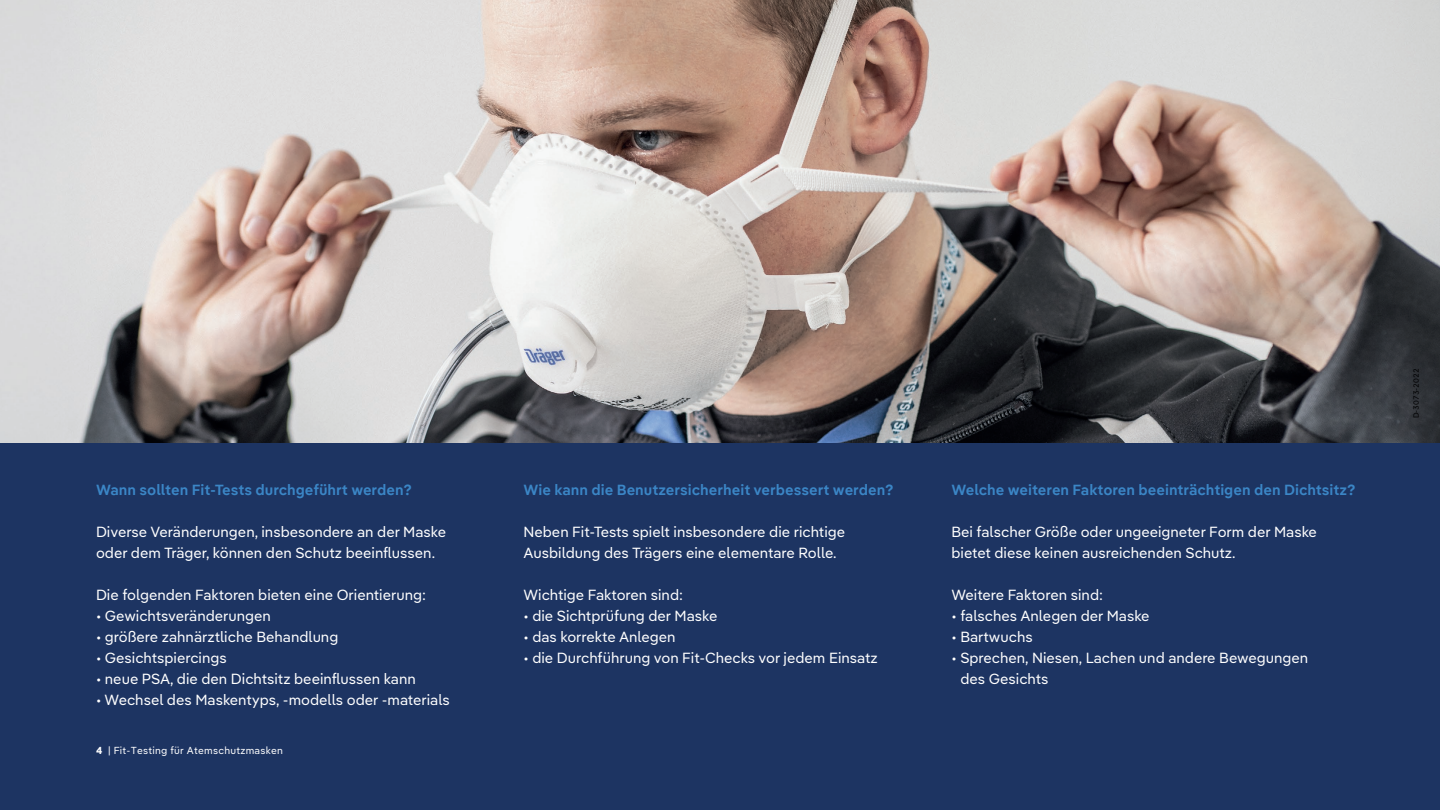
<style>
.page{position:relative;width:1440px;height:810px;background:#fff}
.page>*{position:absolute;margin:0;border:0;box-sizing:border-box;transform-origin:0 0}
.t1{font:14.62px/21px "Draeger Pangea Text";color:#fff}
.t2{font:600 14.62px "Draeger Pangea Text";color:#3b86c6}
.t3{font:10.12px "Draeger Pangea Text";letter-spacing:.025em;color:#fff}
.t4{font:7.5px "Draeger Pangea Text";color:#000001}
.s1{font-weight:700}
</style>
<div class="page">
<div style="left:0;top:400px;width:1440px;height:410px;background:#1d3462"></div>
<img style="left:0;top:0;width:1440px;height:442px">
<p class="t2" style="left:96px;top:479px;width:317px">Wann sollten Fit-Tests durchgeführt werden?</p>
<p class="t1" style="left:96px;top:521px;width:352px">Diverse Veränderungen, insbesondere an der Maske oder dem Träger, können den Schutz beeinflussen.</p>
<p class="t1" style="left:96px;top:584px;width:332px">Die folgenden Faktoren bieten eine Orientierung:</p>
<p class="t1" style="left:96px;top:605px;width:177px">• Gewichtsveränderungen</p>
<p class="t1" style="left:96px;top:626px;width:244px">• größere zahnärztliche Behandlung</p>
<p class="t1" style="left:96px;top:647px;width:132px">• Gesichtspiercings</p>
<p class="t1" style="left:96px;top:668px;width:321px">• neue PSA, die den Dichtsitz beeinflussen kann</p>
<p class="t1" style="left:96px;top:689px;width:355px">• Wechsel des Maskentyps, -modells oder -materials</p>
<p class="t3" style="left:96px;top:743px;width:189px"><span class="s1">4</span> | Fit-Testing für Atemschutzmasken</p>
<p class="t2" style="left:524px;top:479px;width:372px">Wie kann die Benutzersicherheit verbessert werden?</p>
<p class="t1" style="left:524px;top:521px;width:323px">Neben Fit-Tests spielt insbesondere die richtige<br>Ausbildung des Trägers eine elementare Rolle.</p>
<p class="t1" style="left:524px;top:584px;width:161px">Wichtige Faktoren sind:</p>
<p class="t1" style="left:524px;top:605px;width:195px">• die Sichtprüfung der Maske</p>
<p class="t1" style="left:524px;top:626px;width:154px">• das korrekte Anlegen</p>
<p class="t1" style="left:524px;top:647px;width:356px">• die Durchführung von Fit-Checks vor jedem Einsatz</p>
<p class="t2" style="left:951px;top:479px;width:406px">Welche weiteren Faktoren beeinträchtigen den Dichtsitz?</p>
<p class="t1" style="left:951px;top:521px;width:367px">Bei falscher Größe oder ungeeigneter Form der Maske bietet diese keinen ausreichenden Schutz.</p>
<p class="t1" style="left:951px;top:584px;width:153px">Weitere Faktoren sind:</p>
<p class="t1" style="left:951px;top:605px;width:200px">• falsches Anlegen der Maske</p>
<p class="t1" style="left:951px;top:626px;width:83px">• Bartwuchs</p>
<p class="t1" style="left:960px;top:647px;width:349px;text-indent:-9px">• Sprechen, Niesen, Lachen und andere Bewegungen des Gesichts</p>
<p class="t4" style="left:1411px;top:418px;width:51px;rotate:-90deg">D-3073-2022</p>
</div>
